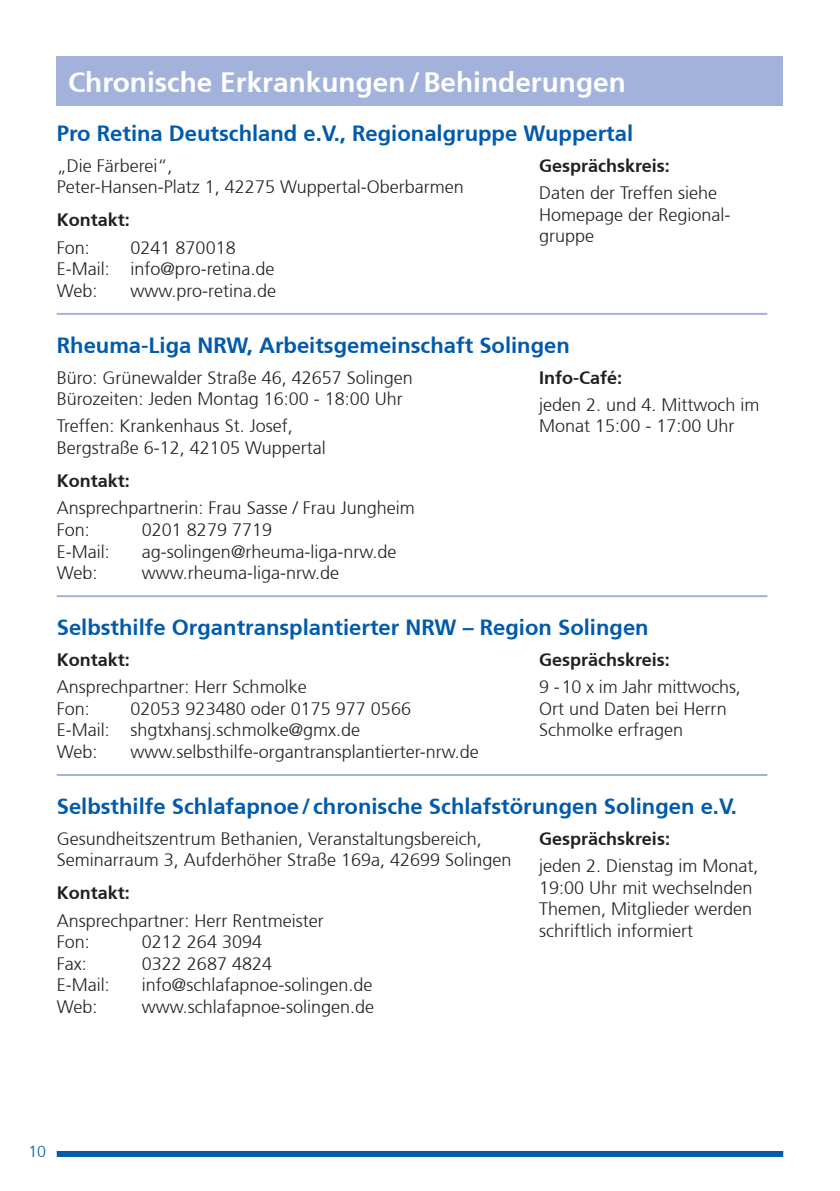
<style>
.page{position:relative;width:840px;height:1191px;background:#fff}
.page>*{position:absolute;margin:0;border:0;box-sizing:border-box;transform-origin:0 0}
.t1{font:700 28px "Frutiger";color:#fff}
.t2{font:700 22px "Frutiger";color:#015aaa}
.t3{font:300 18px/21.6px "Frutiger";color:#231f20}
.t4{font:700 18px "Frutiger";color:#231f20}
.t5{font:300 16px "Frutiger";color:#015aaa}
</style>
<div class="page">
<hr style="left:57px;top:595px;width:482px;height:2px;background:#a3b2da">
<hr style="left:539px;top:595px;width:227px;height:2px;background:#a3b2da">
<hr style="left:57px;top:313px;width:482px;height:2px;background:#a3b2da">
<hr style="left:539px;top:313px;width:227px;height:2px;background:#a3b2da">
<hr style="left:57px;top:774px;width:482px;height:2px;background:#a3b2da">
<hr style="left:539px;top:774px;width:227px;height:2px;background:#a3b2da">
<div style="left:57px;top:57px;width:725px;height:49px;background:#a3b2da"></div>
<div style="left:57px;top:1151px;width:725px;height:6px;background:#015aaa"></div>
<h1 class="t1" style="left:68px;top:66px;width:559px">Chronische Erkrankungen/Behinderungen</h1>
<p class="t2" style="left:57px;top:121px;width:577px">Pro Retina Deutschland e.V., Regionalgruppe Wuppertal</p>
<p class="t3" style="left:57px;top:155px;width:408px">„Die Färberei“,<br>Peter-Hansen-Platz 1, 42275 Wuppertal-Oberbarmen</p>
<p class="t4" style="left:57px;top:209px;width:75px">Kontakt:</p>
<p class="t3" style="left:57px;top:237px;width:35px">Fon:</p>
<p class="t4" style="left:539px;top:155px;width:132px">Gesprächskreis:</p>
<p class="t3" style="left:539px;top:182px;width:193px">Daten der Treffen siehe<br>Homepage der Regional&shy;gruppe</p>
<p class="t3" style="left:57px;top:237px;width:219px;text-indent:74px">0241 870018<br>E-Mail: info@pro-retina.de<br>Web:</p>
<p class="t3" style="left:130px;top:280px;width:147px">www.pro-retina.de</p>
<p class="t2" style="left:57px;top:332px;width:514px">Rheuma-Liga NRW, Arbeitsgemeinschaft Solingen</p>
<p class="t3" style="left:57px;top:367px;width:357px">Büro: Grünewalder Straße 46, 42657 Solingen<br>Bürozeiten: Jeden Montag 16:00 - 18:00 Uhr</p>
<p class="t3" style="left:57px;top:416px;width:270px">Treffen: Krankenhaus St. Josef,<br>Bergstraße 6-12, 42105 Wuppertal</p>
<p class="t4" style="left:57px;top:470px;width:75px">Kontakt:</p>
<p class="t3" style="left:57px;top:497px;width:359px">Ansprechpartnerin: Frau Sasse / Frau Jungheim<br>Fon:</p>
<p class="t4" style="left:539px;top:367px;width:85px">Info-Café:</p>
<p class="t3" style="left:539px;top:394px;width:222px">jeden 2. und 4. Mittwoch im<br>Monat 15:00 - 17:00 Uhr</p>
<p class="t3" style="left:142px;top:519px;width:132px">0201 8279 7719</p>
<p class="t3" style="left:57px;top:541px;width:54px">E-Mail:</p>
<p class="t3" style="left:142px;top:541px;width:256px">ag-solingen@rheuma-liga-nrw.de</p>
<p class="t3" style="left:57px;top:562px;width:42px">Web:</p>
<p class="t3" style="left:142px;top:562px;width:199px">www.rheuma-liga-nrw.de</p>
<p class="t2" style="left:57px;top:615px;width:593px">Selbsthilfe Organtransplantierter NRW – Region Solingen</p>
<p class="t4" style="left:57px;top:649px;width:75px">Kontakt:</p>
<p class="t3" style="left:57px;top:676px;width:251px">Ansprechpartner: Herr Schmolke<br>Fon:</p>
<p class="t4" style="left:539px;top:649px;width:132px">Gesprächskreis:</p>
<p class="t3" style="left:539px;top:676px;width:203px">9 - 10 x im Jahr mittwochs,<br>Ort und Daten bei Herrn<br>Schmolke erfragen</p>
<p class="t3" style="left:57px;top:698px;width:355px;text-indent:74px">02053 923480 oder 0175 977 0566<br>E-Mail: shgtxhansj.schmolke@gmx.de<br>Web:</p>
<p class="t3" style="left:130px;top:741px;width:350px">www.selbsthilfe-organtransplantierter-nrw.de</p>
<p class="t2" style="left:57px;top:793px;width:681px">Selbsthilfe Schlafapnoe/ chronische Schlafstörungen Solingen e.V.</p>
<p class="t3" style="left:57px;top:828px;width:456px">Gesundheitszentrum Bethanien, Veranstaltungsbereich,<br>Seminarraum 3, Aufderhöher Straße 169a, 42699 Solingen</p>
<p class="t4" style="left:57px;top:882px;width:75px">Kontakt:</p>
<p class="t3" style="left:57px;top:909px;width:268px">Ansprechpartner: Herr Rentmeister<br>Fon:</p>
<p class="t4" style="left:539px;top:828px;width:132px">Gesprächskreis:</p>
<p class="t3" style="left:539px;top:855px;width:221px">jeden 2. Dienstag im Monat,<br>19:00 Uhr mit wechselnden<br>Themen, Mitglieder werden schriftlich informiert</p>
<p class="t3" style="left:142px;top:931px;width:122px">0212 264 3094</p>
<p class="t3" style="left:57px;top:953px;width:31px">Fax:</p>
<p class="t3" style="left:142px;top:953px;width:132px">0322 2687 4824</p>
<p class="t3" style="left:57px;top:974px;width:54px">E-Mail:</p>
<p class="t3" style="left:142px;top:974px;width:232px">info@schlafapnoe-solingen.de</p>
<p class="t3" style="left:57px;top:996px;width:42px">Web:</p>
<p class="t3" style="left:142px;top:996px;width:234px">www.schlafapnoe-solingen.de</p>
<p class="t5" style="left:28px;top:1142px;width:19px">10</p>
</div>
